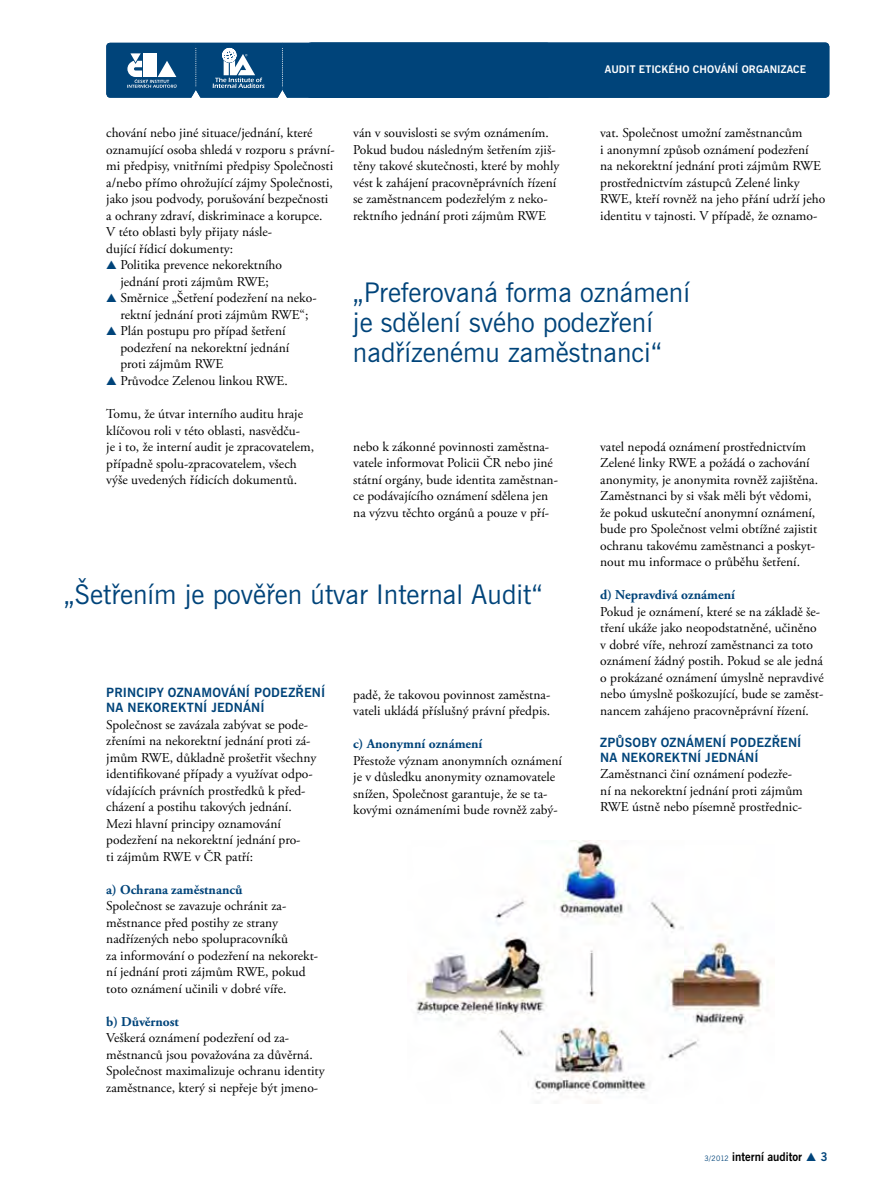
<style>
.page{position:relative;width:893px;height:1191px;background:#fff}
.page>*{position:absolute;margin:0;border:0;box-sizing:border-box;transform-origin:0 0}
.t1{font:27px/30px "News Gothic BT";color:#00447a}
.t2{font:13.5px/16.5px "Adobe Garamond Pro";color:#000}
.t3{font:700 13.5px "Adobe Garamond Pro";color:#00447a}
.t4{font:12.75px/15px "News Gothic Bd BT";letter-spacing:.015em;color:#00447a}
.t5{font:12px "News Gothic Bd BT";color:#000;scale:.95 1}
.t6{font:10.5px "News Gothic Bd BT";letter-spacing:.01em;color:#fff}
.t7{font:10.5px "News Gothic Bd BT";letter-spacing:.095em;color:#fff}
.s1{color:#00447a}
.s2{font-family:"News Gothic BT";font-size:7.5px;color:#00447a}
</style>
<div class="page">
<svg style="left:106px;top:43px;width:204px;height:55px;background:#255f8d"></svg>
<div style="left:308px;top:43px;width:521px;height:55px;background:#00447a;border-radius:4px"></div>
<img style="left:416px;top:840px;width:347px;height:263px">
<p class="t6" style="left:605px;top:63px;width:203px">AUDIT ETICKÉHO CHOV ÁNÍ ORGANIZACE</p>
<p class="t7" style="left:726px;top:63px;width:80px">ZÁHLAVÍ / TÉMA</p>
<p class="t2" style="left:600px;top:125px;width:226px">vat. Společnost umožní zaměstnancům<br>i anonymní způsob oznámení podezření<br>na nekorektní jednání proti zájmům RWE prostřednictvím zástupců Zelené linky RWE, kteří rovněž na jeho přání udrží jeho identitu v tajnosti. V případě, že oznamo-</p>
<p class="t2" style="left:353px;top:125px;width:208px">ván v souvislosti se svým oznámením.<br>Pokud budou následným šetřením zjiš&shy;těny takové skutečnosti, které by mohly vést k zahájení pracovněprávních řízení se zaměstnancem podezřelým z neko&shy;rektního jednání proti zájmům RWE</p>
<p class="t2" style="left:106px;top:125px;width:230px">chování nebo jiné situace/jednání, které oznamující osoba shledá v rozporu s právní&shy;mi předpisy, vnitřními předpisy Společnosti a/nebo přímo ohrožující zájmy Společnosti, jako jsou podvody, porušování bezpečnosti a ochrany zdraví, diskriminace a korupce.<br>V této oblasti byly přijaty násle-<br>dující řídicí dokumenty:</p>
<p class="t2" style="left:106px;top:257px;width:177px;text-align:center"><span class="s1">▲</span> Politika prevence nekorektního jednání proti zájmům RWE;</p>
<p class="t2" style="left:106px;top:290px;width:212px;text-align:center"><span class="s1">▲</span> Směrnice „Šetření podezření na neko&shy;rektní jednání proti zájmům RWE“;</p>
<p class="t2" style="left:120px;top:323px;width:170px;text-indent:-14px"><span class="s1">▲</span> Plán postupu pro případ šetření podezření na nekorektní jednání proti zájmům RWE</p>
<p class="t2" style="left:106px;top:373px;width:183px"><span class="s1">▲</span> Průvodce Zelenou linkou RWE.</p>
<p class="t2" style="left:106px;top:406px;width:209px">Tomu, že útvar interního auditu hraje klíčovou roli v této oblasti, nasvědču-<br>je i to, že interní audit je zpracovatelem, případně spolu-zpracovatelem, všech výše uvedených řídicích dokumentů.</p>
<h1 class="t1" style="left:353px;top:278px;width:339px">„Preferovaná forma oznámení je sdělení svého podezření nadřízenému zaměstnanci“</h1>
<p class="t2" style="left:600px;top:439px;width:219px">vatel nepodá oznámení prostřednictvím Zelené linky RWE a požádá o zachování anonymity, je anonymita rovněž zajištěna.<br>Zaměstnanci by si však měli být vědomi, že pokud uskuteční anonymní oznámení, bude pro Společnost velmi obtížné zajistit ochranu takovému zaměstnanci a poskyt&shy;nout mu informace o průběhu šetření.</p>
<p class="t3" style="left:600px;top:587px;width:136px">d) Nepravdivá oznámení</p>
<p class="t2" style="left:600px;top:604px;width:225px">Pokud je oznámení, které se na základě še&shy;tření ukáže jako neopodstatněné, učiněno v dobré víře, nehrozí zaměstnanci za toto oznámení žádný postih. Pokud se ale jedná o prokázané oznámení úmyslně nepravdivé nebo úmyslně poškozující, bude se zaměst&shy;nancem zahájeno pracovněprávní řízení.</p>
<p class="t4" style="left:600px;top:735px;width:203px">ZPŮSOBY OZNÁMENÍ PODEZŘENÍ<br>NA NEKO REKTNÍ J EDNÁNÍ</p>
<p class="t2" style="left:600px;top:766px;width:204px">Zaměstnanci činí oznámení podezře&shy;ní na nekorektní jednání proti zájmům<br>RWE ústně nebo písemně prostřednic-</p>
<p class="t2" style="left:353px;top:439px;width:206px">nebo k zákonné povinnosti zaměstna&shy;vatele informovat Policii ČR nebo jiné státní orgány, bude identita zaměstnan&shy;ce podávajícího oznámení sdělena jen na výzvu těchto orgánů a pouze v pří-</p>
<h1 class="t1" style="left:64px;top:580px;width:480px">„šetřením je pověřen útvar Internal Audit“</h1>
<p class="t4" style="left:106px;top:685px;width:220px;text-indent:122px">ÁNÍ PODEZŘENÍ<br>NA NEKO REKTNÍ J EDNÁNÍ</p>
<p class="t2" style="left:106px;top:716px;width:212px">Společnost se zavázala zabývat se pode&shy;zřeními na nekorektní jednání proti zá&shy;jmům RWE, důkladně prošetřit všechny identifikované případy a využívat odpo&shy;vídajících právních prostředků k před&shy;cházení a postihu takových jednání.<br>Mezi hlavní principy oznamování podezření na nekorektní jednání pro-<br>ti zájmům RWE v ČR patří:</p>
<p class="t3" style="left:106px;top:881px;width:138px">a) Ochrana zaměstnanců</p>
<p class="t2" style="left:106px;top:898px;width:213px">Společnost se zavazuje ochránit za&shy;městnance před postihy ze strany nadřízených nebo spolupracovníků<br>za informování o podezření na nekorekt&shy;ní jednání proti zájmům RWE, pokud toto oznámení učinili v dobré víře.</p>
<p class="t3" style="left:106px;top:1013px;width:74px">b) Důvěrnost</p>
<p class="t2" style="left:106px;top:1030px;width:220px">Veškerá oznámení podezření od za&shy;městnanců jsou považována za důvěrná.<br>Společnost maximalizuje ochranu identity zaměstnance, který si nepřeje být jmeno-</p>
<p class="t4" style="left:106px;top:685px;width:99px">PRINCIPY OZNAMOV</p>
<p class="t2" style="left:353px;top:686px;width:199px">padě, že takovou povinnost zaměstna&shy;vateli ukládá příslušný právní předpis.</p>
<p class="t3" style="left:353px;top:736px;width:131px">c) Anonymní oznámení</p>
<p class="t2" style="left:353px;top:752px;width:210px">Přestože význam anonymních oznámení je v důsledku anonymity oznamovatele snížen, Společnost garantuje, že se ta&shy;kovými oznámeními bude rovněž zabý-</p>
<p class="t5" style="left:704px;top:1148px;width:131px"><span class="s2">3/2012</span> INTERNÍ AUDITOR <span class="s1">▲ 3</span></p>
</div>
